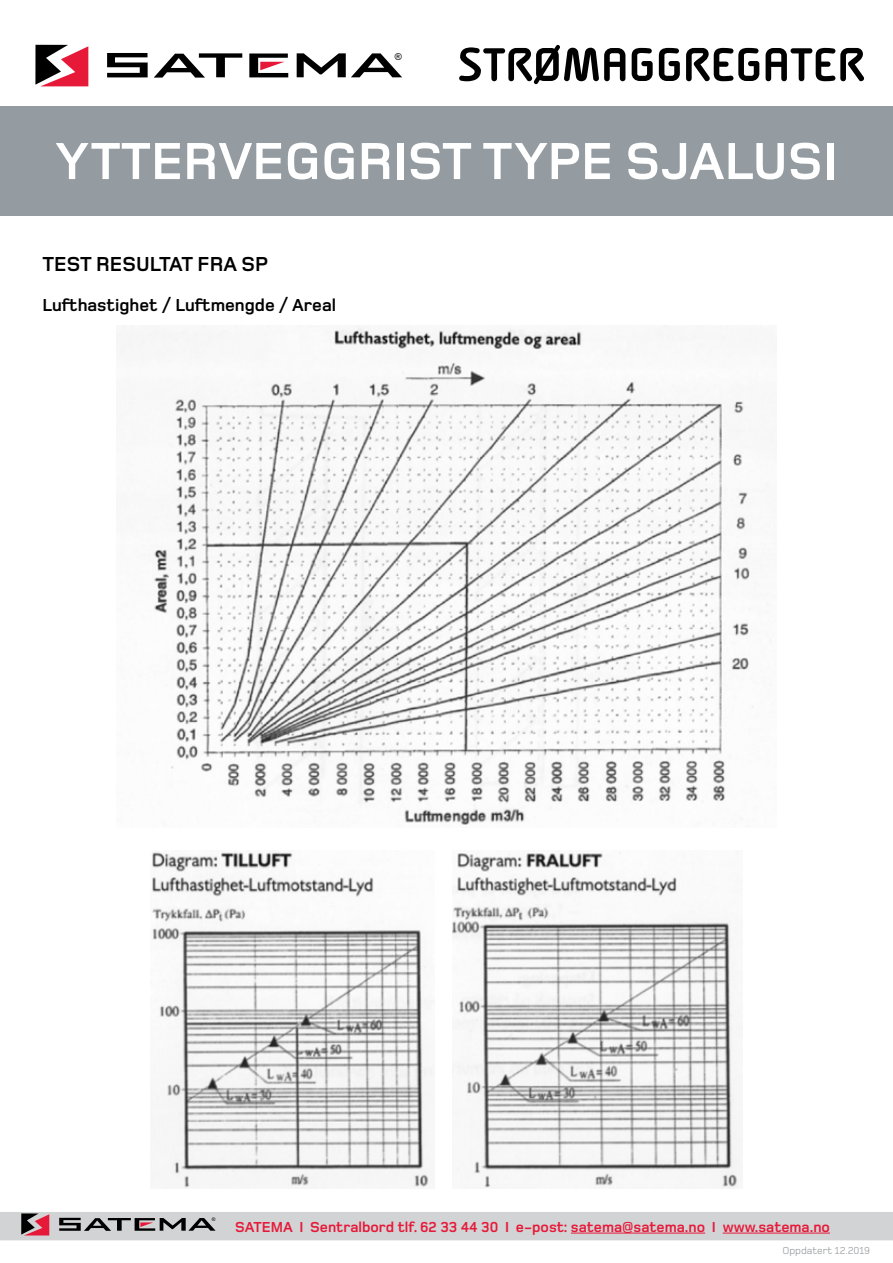
<style>
.page{position:relative;width:893px;height:1263px;background:#fff}
.page>*{position:absolute;margin:0;border:0;box-sizing:border-box;transform-origin:0 0}
.t1{font:700 54px "Foundry Monoline";color:#fff}
.t2{font:700 51px "Alega";color:#000}
.t3{font:700 21px "Foundry Monoline";color:#000}
.t4{font:700 18px "Foundry Monoline";color:#000}
.t5{font:700 15px "Foundry Monoline";color:#e71939}
.t6{font:10.5px "Foundry Monoline";color:#939598}
.t7{font:9.6px "Arial";color:#000}
.t8{font:5.1px "Arial";color:#000}
</style>
<div class="page">
<svg style="left:35px;top:45px;width:53px;height:41px"></svg>
<svg style="left:107px;top:53px;width:41px;height:24px"></svg>
<svg style="left:154px;top:53px;width:88px;height:25px"></svg>
<svg style="left:297px;top:53px;width:105px;height:24px"></svg>
<svg style="left:249px;top:54px;width:39px;height:23px"></svg>
<svg style="left:0;top:1212px;width:893px;height:28px;background:#c8c7c8"></svg>
<hr style="left:571px;top:1233px;width:134px;height:1px;background:#e71939">
<hr style="left:723px;top:1233px;width:107px;height:1px;background:#e71939">
<div style="left:0;top:106px;width:893px;height:109px;background:#949ca1"></div>
<img style="left:117px;top:325px;width:637px;height:500px">
<img style="left:152px;top:852px;width:280px;height:336px">
<img style="left:453px;top:853px;width:290px;height:335px">
<p class="t7" style="left:395px;top:50px;width:9px">®</p>
<h2 class="t2" style="left:458px;top:38px;width:408px">STRØMAGGREGATER</h2>
<h1 class="t1" style="left:56px;top:132px;width:755px">ytte rveggrist type sjalusi</h1>
<h3 class="t3" style="left:43px;top:253px;width:25px">Test</h3>
<h3 class="t3" style="left:96px;top:253px;width:76px">resultat</h3>
<h3 class="t3" style="left:198px;top:253px;width:70px">fra SP</h3>
<p class="t4" style="left:43px;top:296px;width:295px">Lufthastighet / Luftmengde / Areal</p>
<p class="t8" style="left:212px;top:1216px;width:5px">®</p>
<p class="t5" style="left:235px;top:1218px;width:596px">SATEMA I Sentralbord tlf. 62 33 44 30 I e-post: satema@satema.no I www.satema.no</p>
<p class="t6" style="left:782px;top:1245px;width:89px">Oppdatert 12.2019</p>
</div>
